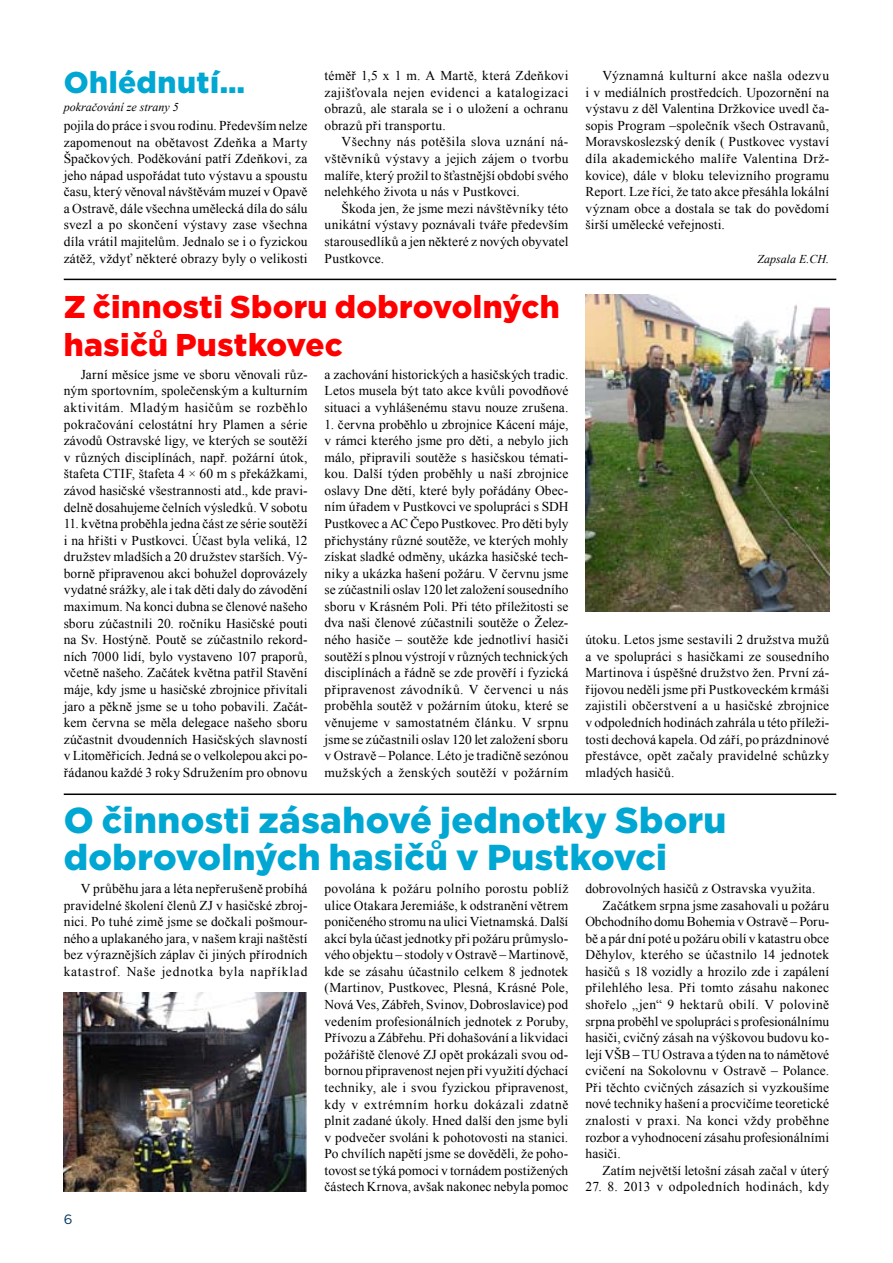
<style>
.page{position:relative;width:893px;height:1263px;background:#fff}
.page>*{position:absolute;margin:0;border:0;box-sizing:border-box;transform-origin:0 0}
.t1{font:900 36px/37.5px "Gotham";letter-spacing:.01em;color:#00a7d3}
.t2{font:900 31.5px/37.8px "Gotham";letter-spacing:.01em;color:#f00}
.t3{font:900 30px "Gotham";letter-spacing:.015em;color:#00a7d3}
.t4{font:13.5px/16.6px "Times New Roman";letter-spacing:.01em;color:#000;text-align:justify}
.t5{font:13.5px "Times New Roman";letter-spacing:.03em;color:#000}
.t6{font:13.5px "Gotham";color:#003660}
.t7{font:italic 12px "Times New Roman";color:#000}
</style>
<div class="page">
<img style="left:585px;top:295px;width:244px;height:316px">
<img style="left:64px;top:992px;width:243px;height:199px">
<hr style="left:64px;top:279px;width:772px;height:1px;background:#000">
<hr style="left:64px;top:793px;width:772px;height:2px;background:#000">
<h3 class="t3" style="left:64px;top:62px;width:183px">Ohlédnutí…</h3>
<p class="t7" style="left:64px;top:98px;width:116px">pokračování ze strany 5</p>
<p class="t4" style="left:64px;top:117px;width:245px">pojila do práce i svou rodinu. Především nelze zapomenout na obětavost Zdeňka a Marty Špačkových. Poděkování patří Zdeňkovi, za jeho nápad uspořádat tuto výstavu a spoustu času, který věnoval návštěvám muzeí v Opavě a Ostravě, dále všechna umělecká díla do sálu svezl a po skončení výstavy zase všechna díla vrátil majitelům. Jednalo se i o fyzickou zátěž, vždyť některé obrazy byly o velikosti</p>
<p class="t4" style="left:325px;top:67px;width:245px">téměř 1,5 x 1 m. A Martě, která Zdeňkovi zajišťovala nejen evidenci a katalogizaci obrazů, ale starala se i o uložení a ochranu obrazů při transportu.</p>
<p class="t4" style="left:325px;top:133px;width:245px;text-indent:17px">Všechny nás potěšila slova uznání ná&shy;vštěvníků výstavy a jejich zájem o tvorbu malíře, který prožil to šťastnější období svého nelehkého života u nás v Pustkovci.</p>
<p class="t4" style="left:325px;top:200px;width:245px;text-indent:17px">Škoda jen, že jsme mezi návštěvníky této unikátní výstavy poznávali tváře především starousedlíků a jen některé z nových obyvatel Pustkovce.</p>
<h2 class="t2" style="left:64px;top:287px;width:497px">Z činnosti Sboru dobrovolných hasičů Pustkovec</h2>
<p class="t4" style="left:64px;top:366px;width:245px;text-indent:17px">Jarní měsíce jsme ve sboru věnovali růz&shy;ným sportovním, společenským a kulturním aktivitám. Mladým hasičům se rozběhlo pokračování celostátní hry Plamen a série závodů Ostravské ligy, ve kterých se soutěží v různých disciplínách, např. požární útok, štafeta CTIF, štafeta 4 × 60 m s překážkami, závod hasičské všestrannosti atd., kde pravi&shy;delně dosahujeme čelních výsledků. V sobotu</p>
<p class="t4" style="left:64px;top:515px;width:245px">11. května proběhla jedna část ze série soutěží i na hřišti v Pustkovci. Účast byla veliká, 12 družstev mladších a 20 družstev starších. Vý&shy;borně připravenou akci bohužel doprovázely vydatné srážky, ale i tak děti daly do závodění maximum. Na konci dubna se členové našeho sboru zúčastnili 20. ročníku Hasičské pouti na Sv. Hostýně. Poutě se zúčastnilo rekord&shy;ních 7000 lidí, bylo vystaveno 107 praporů, včetně našeho. Začátek května patřil Stavění máje, kdy jsme u hasičské zbrojnice přivítali jaro a pěkně jsme se u toho pobavili. Začát&shy;kem června se měla delegace našeho sboru zúčastnit dvoudenních Hasičských slavností v Litoměřicích. Jedná se o velkolepou akci po&shy;řádanou každé 3 roky Sdružením pro obnovu</p>
<p class="t4" style="left:325px;top:366px;width:245px">a zachování historických a hasičských tradic.<br>Letos musela být tato akce kvůli povodňové situaci a vyhlášenému stavu nouze zrušena.</p>
<p class="t4" style="left:325px;top:415px;width:245px">1. června proběhlo u zbrojnice Kácení máje, v rámci kterého jsme pro děti, a nebylo jich málo, připravili soutěže s hasičskou témati&shy;kou. Další týden proběhly u naší zbrojnice oslavy Dne dětí, které byly pořádány Obec&shy;ním úřadem v Pustkovci ve spolupráci s SDH Pustkovec a AC Čepo Pustkovec. Pro děti byly přichystány různé soutěže, ve kterých mohly získat sladké odměny, ukázka hasičské tech&shy;niky a ukázka hašení požáru. V červnu jsme se zúčastnili oslav 120 let založení sousedního sboru v Krásném Poli. Při této příležitosti se dva naši členové zúčastnili soutěže o Želez&shy;ného hasiče – soutěže kde jednotliví hasiči soutěží s plnou výstrojí v různých technických disciplínách a řádně se zde prověří i fyzická připravenost závodníků. V červenci u nás proběhla soutěž v požárním útoku, které se věnujeme v samostatném článku. V srpnu jsme se zúčastnili oslav 120 let založení sboru v Ostravě – Polance. Léto je tradičně sezónou mužských a ženských soutěží v požárním</p>
<p class="t4" style="left:585px;top:67px;width:245px;text-indent:17px">Významná kulturní akce našla odezvu i v mediálních prostředcích. Upozornění na výstavu z děl Valentina Držkovice uvedl ča&shy;sopis Program –společník všech Ostravanů, Moravskoslezský deník ( Pustkovec vystaví díla akademického malíře Valentina Drž&shy;kovice), dále v bloku televizního programu Report. Lze říci, že tato akce přesáhla lokální význam obce a dostala se tak do povědomí širší umělecké veřejnosti.</p>
<p class="t7" style="left:757px;top:250px;width:73px">Zapsala E.CH.</p>
<p class="t4" style="left:585px;top:631px;width:245px">útoku. Letos jsme sestavili 2 družstva mužů a ve spolupráci s hasičkami ze sousedního Martinova i úspěšné družstvo žen. První zá&shy;řijovou neděli jsme při Pustkoveckém krmáši zajistili občerstvení a u hasičské zbrojnice v odpoledních hodinách zahrála u této příleži&shy;tosti dechová kapela. Od září, po prázdninové přestávce, opět začaly pravidelné schůzky mladých hasičů.</p>
<h1 class="t1" style="left:64px;top:801px;width:664px">O činnosti zásahové jednotky Sboru dobrovolných hasičů v Pustkovci</h1>
<p class="t4" style="left:64px;top:880px;width:245px;text-indent:17px">V průběhu jara a léta nepřerušeně probíhá pravidelné školení členů ZJ v hasičské zbroj&shy;nici. Po tuhé zimě jsme se dočkali pošmour&shy;ného a uplakaného jara, v našem kraji naštěstí bez výraznějších záplav či jiných přírodních katastrof. Naše jednotka byla například</p>
<p class="t4" style="left:325px;top:880px;width:245px">povolána k požáru polního porostu poblíž ulice Otakara Jeremiáše, k odstranění větrem poničeného stromu na ulici Vietnamská. Další akcí byla účast jednotky při požáru průmyslo&shy;vého objektu – stodoly v Ostravě – Martinově, kde se zásahu účastnilo celkem 8 jednotek (Martinov, Pustkovec, Plesná, Krásné Pole, Nová Ves, Zábřeh, Svinov, Dobroslavice) pod vedením profesionálních jednotek z Poruby, Přívozu a Zábřehu. Při dohašování a likvidaci požářiště členové ZJ opět prokázali svou od&shy;bornou připravenost nejen při využití dýchací techniky, ale i svou fyzickou připravenost, kdy v extrémním horku dokázali zdatně plnit zadané úkoly. Hned další den jsme byli v podvečer svoláni k pohotovosti na stanici.<br>Po chvílích napětí jsme se dověděli, že poho&shy;tovost se týká pomoci v tornádem postižených částech Krnova, avšak nakonec nebyla pomoc</p>
<p class="t4" style="left:585px;top:880px;width:232px">dobrovolných hasičů z Ostravska využita.</p>
<p class="t4" style="left:602px;top:896px;width:228px">Začátkem srpna jsme zasahovali u požáru</p>
<p class="t4" style="left:585px;top:913px;width:245px">Obchodního domu Bohemia v Ostravě – Poru-</p>
<p class="t4" style="left:585px;top:929px;width:245px">bě a pár dní poté u požáru obilí v katastru obce</p>
<p class="t4" style="left:585px;top:946px;width:245px">Děhylov, kterého se účastnilo 14 jednotek</p>
<p class="t4" style="left:585px;top:963px;width:245px">hasičů s 18 vozidly a hrozilo zde i zapálení</p>
<p class="t4" style="left:585px;top:979px;width:245px">přilehlého lesa. Při tomto zásahu nakonec</p>
<p class="t4" style="left:585px;top:996px;width:245px">shořelo „jen“ 9 hektarů obilí. V polovině</p>
<p class="t4" style="left:585px;top:1012px;width:245px">srpna proběhl ve spolupráci s profesionálnímu</p>
<p class="t4" style="left:585px;top:1029px;width:245px">hasiči, cvičný zásah na výškovou budovu ko-</p>
<p class="t4" style="left:585px;top:1046px;width:245px">lejí VŠB – TU Ostrava a týden na to námětové</p>
<p class="t4" style="left:585px;top:1062px;width:245px">cvičení na Sokolovnu v Ostravě – Polance.</p>
<p class="t4" style="left:585px;top:1079px;width:245px">Při těchto cvičných zásazích si vyzkoušíme</p>
<p class="t4" style="left:585px;top:1095px;width:245px">nové techniky hašení a procvičíme teoretické</p>
<p class="t4" style="left:585px;top:1112px;width:245px">znalosti v praxi. Na konci vždy proběhne</p>
<p class="t4" style="left:585px;top:1128px;width:245px">rozbor a vyhodnocení zásahu profesionálními</p>
<p class="t4" style="left:585px;top:1145px;width:37px">hasiči.</p>
<p class="t4" style="left:602px;top:1162px;width:228px">Zatím největší letošní zásah začal v úterý</p>
<p class="t5" style="left:585px;top:1178px;width:245px">27. 8. 2013 v odpoledních hodinách, kdy</p>
<p class="t6" style="left:64px;top:1210px;width:10px">6</p>
</div>
